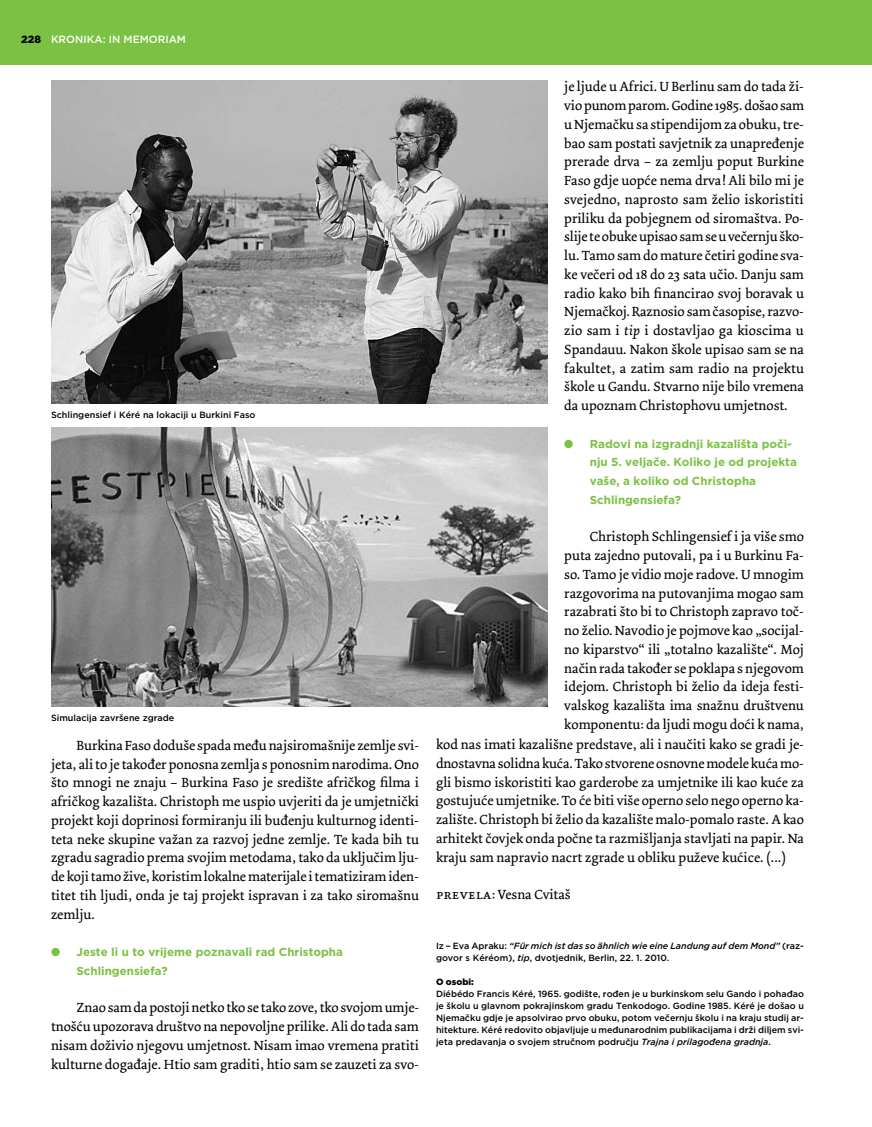
<style>
.page{position:relative;width:872px;height:1127px;background:#fff}
.page>*{position:absolute;margin:0;border:0;box-sizing:border-box;transform-origin:0 0}
.t1{font:13.95px/18.8px "Dolly";color:#000;text-align:justify}
.t2{font:700 11.55px/18.8px "Gotham";color:#7bc143}
.t3{font:500 10.5px "Gotham";color:#fff}
.t4{font:500 9px/12px "Gotham";color:#000}
.t5{font:500 9px "Gotham";color:#000}
.s1{color:#000}
.s2{font-style:italic}
.s3{font-weight:700;font-style:italic}
</style>
<div class="page">
<div style="left:0;top:0;width:872px;height:64px;background:#7bc143"></div>
<img style="left:51px;top:81px;width:496px;height:323px">
<img style="left:51px;top:428px;width:496px;height:279px">
<p class="t3" style="left:21px;top:33px;width:164px"><span class="s1">228</span> Kronika: I n m emoriam</p>
<p class="t4" style="left:51px;top:409px;width:206px">Schlingensief i Kéré na lokaciji u Burkini Faso</p>
<p class="t4" style="left:51px;top:711px;width:125px">Simulacija završene zgrade</p>
<p class="t1" style="left:51px;top:736px;width:369px;text-indent:26px">Burkina Faso doduše spada među najsiromašnije zemlje svi&shy;jeta, ali to je također ponosna zemlja s ponosnim narodima. Ono što mnogi ne znaju – Burkina Faso je središte afričkog filma i afričkog kazališta. Christoph me uspio uvjeriti da je umjetnički projekt koji doprinosi formiranju ili buđenju kulturnog identi&shy;teta neke skupine važan za razvoj jedne zemlje. Te kada bih tu zgradu sagradio prema svojim metodama, tako da uključim lju&shy;de koji tamo žive, koristim lokalne materijale i tematiziram iden&shy;titet tih ljudi, onda je taj projekt ispravan i za tako siromašnu zemlju.</p>
<p class="t2" style="left:77px;top:942px;width:268px;text-indent:-26px">● Jeste li u to vrijeme poznavali rad Christopha<br>Schlingensiefa?</p>
<p class="t1" style="left:51px;top:998px;width:369px;text-indent:26px">Znao sam da postoji netko tko se tako zove, tko svojom umje&shy;tnošću upozorava društvo na nepovoljne prilike. Ali do tada sam nisam doživio njegovu umjetnost. Nisam imao vremena pratiti kulturne događaje. Htio sam graditi, htio sam se zauzeti za svo-</p>
<p class="t1" style="left:564px;top:78px;width:241px">je ljude u Africi. U Berlinu sam do tada ži&shy;vio punom parom. Godine 1985. došao sam u Njemačku sa stipendijom za obuku, tre&shy;bao sam postati savjetnik za unapređenje prerade drva – za zemlju poput Burkine Faso gdje uopće nema drva! Ali bilo mi je svejedno, naprosto sam želio iskoristiti priliku da pobjegnem od siromaštva. Po&shy;slije te obuke upisao sam se u večernju ško&shy;lu. Tamo sam do mature četiri godine sva&shy;ke večeri od 18 do 23 sata učio. Danju sam radio kako bih financirao svoj boravak u Njemačkoj. Raznosio sam časopise, razvo&shy;zio sam i <span class="s2">tip</span> i dostavljao ga kioscima u Spandauu. Nakon škole upisao sam se na fakultet, a zatim sam radio na projektu škole u Gandu. Stvarno nije bilo vremena da upoznam Christophovu umjetnost.</p>
<p class="t2" style="left:590px;top:434px;width:208px;text-indent:-26px">● Radovi na izgradnji kazališta poči&shy;nju 5. veljače. Koliko je od projekta vaše, a koliko od Christopha<br>Schlingensiefa?</p>
<p class="t1" style="left:564px;top:528px;width:241px;text-indent:26px">Christoph Schlingensief i ja više smo puta zajedno putovali, pa i u Burkinu Fa&shy;so. Tamo je vidio moje radove. U mnogim razgovorima na putovanjima mogao sam razabrati što bi to Christoph zapravo toč&shy;no želio. Navodio je pojmove kao „socijal&shy;no kiparstvo“ ili „totalno kazalište“. Moj način rada također se poklapa s njegovom idejom. Christoph bi želio da ideja festi&shy;valskog kazališta ima snažnu društvenu komponentu: da ljudi mogu doći k nama,</p>
<p class="t1" style="left:436px;top:735px;width:369px">kod nas imati kazališne predstave, ali i naučiti kako se gradi je&shy;dnostavna solidna kuća. Tako stvorene osnovne modele kuća mo&shy;gli bismo iskoristiti kao garderobe za umjetnike ili kao kuće za gostujuće umjetnike. To će biti više operno selo nego operno ka&shy;zalište. Christoph bi želio da kazalište malo-pomalo raste. A kao arhitekt čovjek onda počne ta razmišljanja stavljati na papir. Na kraju sam napravio nacrt zgrade u obliku puževe kućice. (...)</p>
<p class="t1" style="left:436px;top:885px;width:136px"><span class="s3">prevela:</span> Vesna Cvitaš</p>
<p class="t4" style="left:436px;top:939px;width:369px">I z — E va A praku: <span class="s2">“Für mich ist das so ähnlich wie eine Landung auf dem Mond”</span> (raz&shy;govor s Kéréom), <span class="s2">tip</span>, dvotjednik, Berlin, 22. 1. 2010.</p>
<p class="t5" style="left:436px;top:976px;width:39px">O osobi:</p>
<p class="t4" style="left:436px;top:987px;width:369px;text-align:justify">Diébédo Francis Kéré, 1965. godište, rođen je u burkinskom selu Gando i pohađao je školu u glavnom pokrajinskom gradu Tenkodogo. Godine 1985. Kéré je došao u Njemačku gdje je apsolvirao prvo obuku, potom večernju školu i na kraju studij ar&shy;hitekture. Kéré redovito objavljuje u međunarodnim publikacijama i drži diljem svi&shy;jeta predavanja o svojem stručnom području <span class="s2">Trajna i prilagođena gradnja</span>.</p>
</div>
